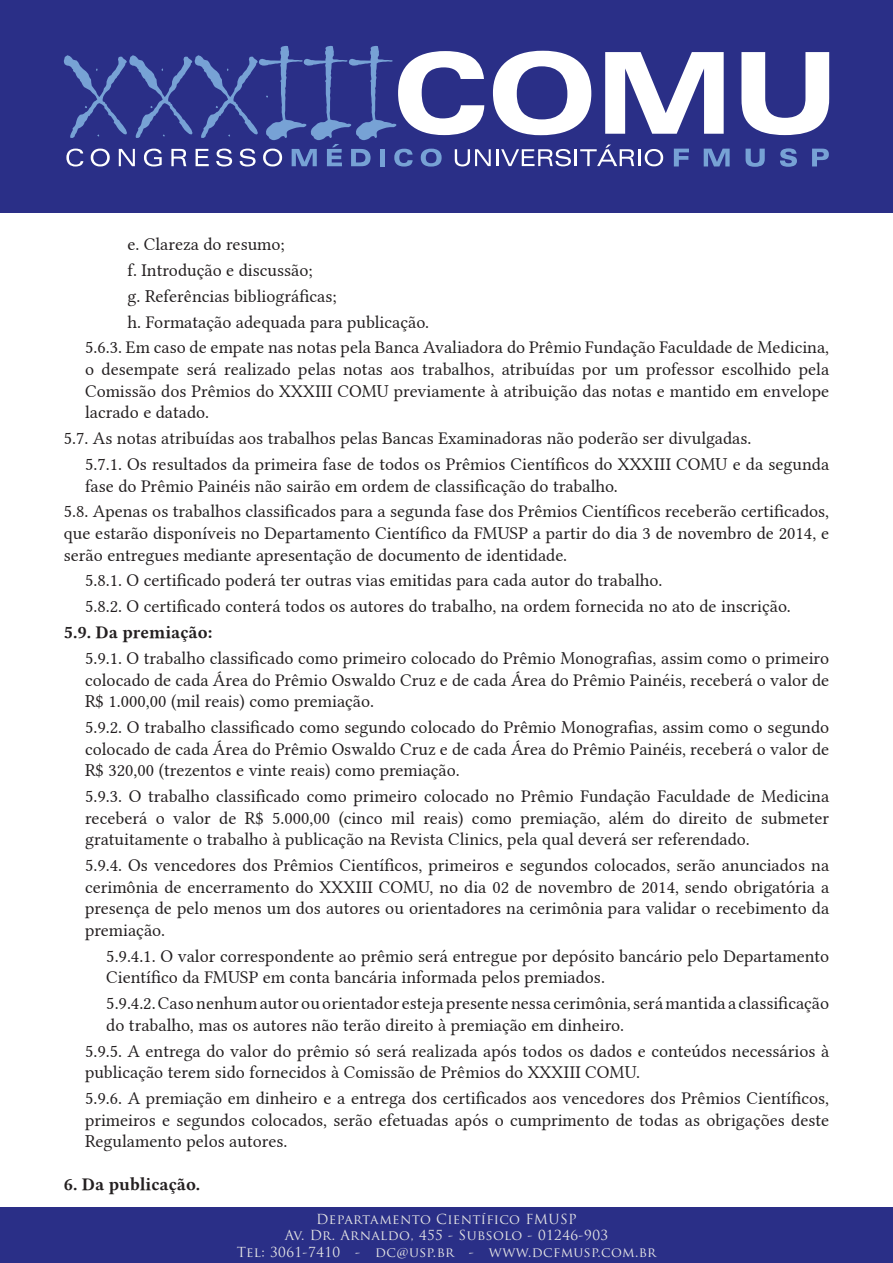
<style>
.page{position:relative;width:893px;height:1263px;background:#fff}
.page>*{position:absolute;margin:0;border:0;box-sizing:border-box;transform-origin:0 0}
.t1{font:18px/21.6px "Linux Libertine G";color:#231f20;text-align:justify}
.t2{font:18px "Linux Libertine GB";color:#231f20}
.t3{font:13.5px/16.2px "Trajan Pro";letter-spacing:.03em;color:#e5e5e5;text-align:center}
</style>
<div class="page">
<div style="left:0;top:1208px;width:893px;height:55px;background:#2a2f87"></div>
<div style="left:0;top:0;width:893px;height:213px;background:#2a2f87"></div>
<svg style="left:741px;top:52px;width:88px;height:83px"></svg>
<svg style="left:746px;top:149px;width:19px;height:18px"></svg>
<svg style="left:780px;top:148px;width:17px;height:19px"></svg>
<svg style="left:812px;top:149px;width:17px;height:17px"></svg>
<svg style="left:64px;top:46px;width:666px;height:121px"></svg>
<p class="t1" style="left:128px;top:233px;width:159px">e. Clareza do resumo;</p>
<p class="t1" style="left:128px;top:259px;width:187px">f. Introdução e discussão;</p>
<p class="t1" style="left:128px;top:285px;width:211px">g. Referências bibliográficas;</p>
<p class="t1" style="left:128px;top:311px;width:303px">h. Formatação adequada para publicação.</p>
<p class="t1" style="left:85px;top:337px;width:746px">5.6.3. Em caso de empate nas notas pela Banca Avaliadora do Prêmio Fundação Faculdade de Medicina, o desempate será realizado pelas notas aos trabalhos, atribuídas por um professor escolhido pela Comissão dos Prêmios do XXXIII COMU previamente à atribuição das notas e mantido em envelope lacrado e datado.</p>
<p class="t1" style="left:64px;top:427px;width:689px">5.7. As notas atribuídas aos trabalhos pelas Bancas Examinadoras não poderão ser divulgadas.</p>
<p class="t1" style="left:85px;top:453px;width:746px">5.7.1. Os resultados da primeira fase de todos os Prêmios Científicos do XXXIII COMU e da segunda fase do Prêmio Painéis não sairão em ordem de classificação do trabalho.</p>
<p class="t1" style="left:64px;top:501px;width:767px">5.8. Apenas os trabalhos classificados para a segunda fase dos Prêmios Científicos receberão certificados, que estarão disponíveis no Departamento Científico da FMUSP a partir do dia 3 de novembro de 2014, e serão entregues mediante apresentação de documento de identidade.</p>
<p class="t1" style="left:85px;top:570px;width:579px">5.8.1. O certificado poderá ter outras vias emitidas para cada autor do trabalho.</p>
<p class="t1" style="left:85px;top:596px;width:707px">5.8.2. O certificado conterá todos os autores do trabalho, na ordem fornecida no ato de inscrição.</p>
<p class="t2" style="left:64px;top:620px;width:150px">5.9. Da premiação:</p>
<p class="t1" style="left:85px;top:647px;width:746px">5.9.1. O trabalho classificado como primeiro colocado do Prêmio Monografias, assim como o primeiro colocado de cada Área do Prêmio Oswaldo Cruz e de cada Área do Prêmio Painéis, receberá o valor de R$ 1.000,00 (mil reais) como premiação.</p>
<p class="t1" style="left:85px;top:716px;width:746px">5.9.2. O trabalho classificado como segundo colocado do Prêmio Monografias, assim como o segundo colocado de cada Área do Prêmio Oswaldo Cruz e de cada Área do Prêmio Painéis, receberá o valor de R$ 320,00 (trezentos e vinte reais) como premiação.</p>
<p class="t1" style="left:85px;top:785px;width:746px">5.9.3. O trabalho classificado como primeiro colocado no Prêmio Fundação Faculdade de Medicina receberá o valor de R$ 5.000,00 (cinco mil reais) como premiação, além do direito de submeter gratuitamente o trabalho à publicação na Revista Clinics, pela qual deverá ser referendado.</p>
<p class="t1" style="left:85px;top:854px;width:746px">5.9.4. Os vencedores dos Prêmios Científicos, primeiros e segundos colocados, serão anunciados na cerimônia de encerramento do XXXIII COMU, no dia 02 de novembro de 2014, sendo obrigatória a presença de pelo menos um dos autores ou orientadores na cerimônia para validar o recebimento da premiação.</p>
<p class="t1" style="left:106px;top:945px;width:724px">5.9.4.1. O valor correspondente ao prêmio será entregue por depósito bancário pelo Departamento<br>Científico da FMUSP em conta bancária informada pelos premiados.</p>
<p class="t1" style="left:106px;top:993px;width:724px">5.9.4.2. Caso nenhum autor ou orientador esteja presente nessa cerimônia, será mantida a classificação do trabalho, mas os autores não terão direito à premiação em dinheiro.</p>
<p class="t1" style="left:85px;top:1040px;width:746px">5.9.5. A entrega do valor do prêmio só será realizada após todos os dados e conteúdos necessários à publicação terem sido fornecidos à Comissão de Prêmios do XXXIII COMU.</p>
<p class="t1" style="left:85px;top:1087px;width:746px">5.9.6. A premiação em dinheiro e a entrega dos certificados aos vencedores dos Prêmios Científicos, primeiros e segundos colocados, serão efetuadas após o cumprimento de todas as obrigações deste Regulamento pelos autores.</p>
<p class="t2" style="left:64px;top:1172px;width:138px">6. Da publicação.</p>
<p class="t3" style="left:237px;top:1211px;width:421px">Departamento Científico FMUSP<br>Av. Dr. Arnaldo, 455 - Subsolo - 01246-903<br>Tel: 3061-7410 - dc@usp.br - www.dcfmusp.com.br</p>
</div>
